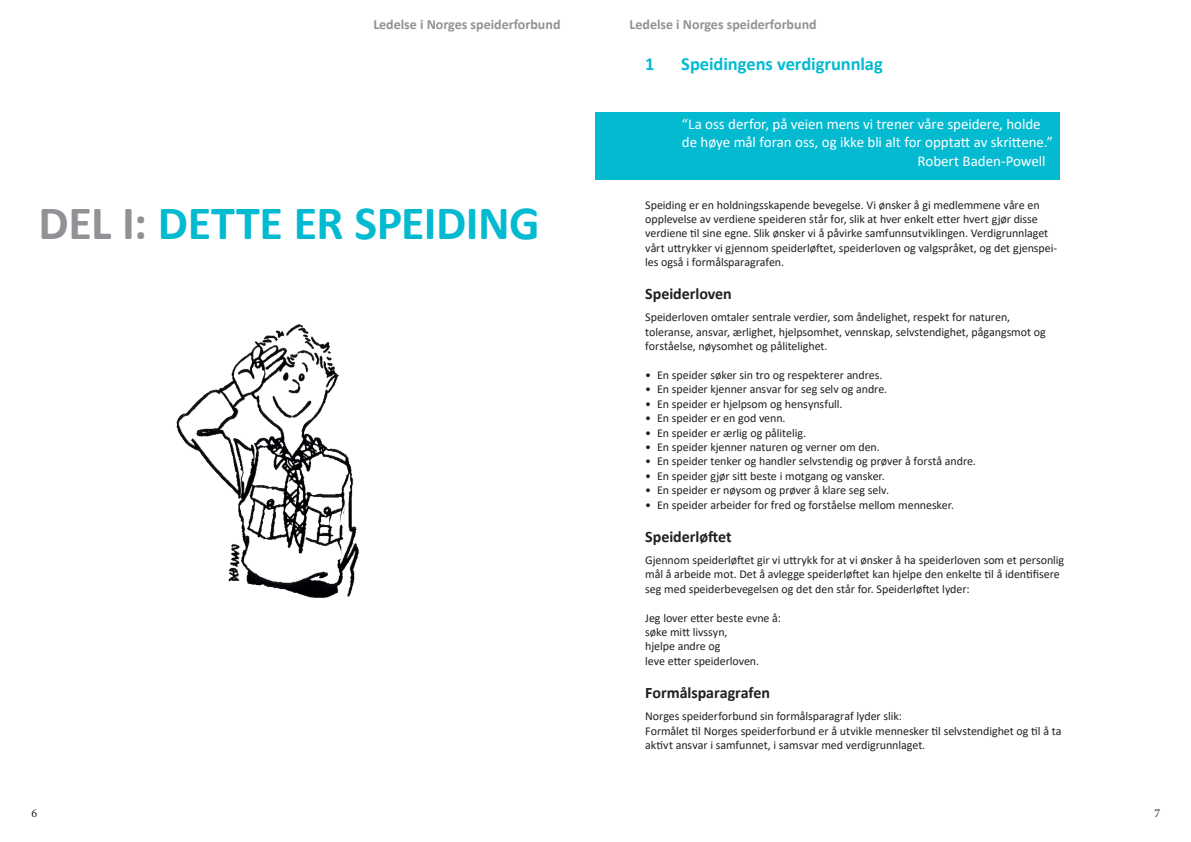
<style>
.page{position:relative;width:1191px;height:842px;background:#fff}
.page>*{position:absolute;margin:0;border:0;box-sizing:border-box;transform-origin:0 0}
.t1{font:700 48px "Calibri";letter-spacing:-.01em;color:#03bad1}
.t2{font:700 18.5px "Calibri";letter-spacing:-.005em;color:#03bad1}
.t3{font:700 16px "Calibri";letter-spacing:-.005em;color:#231f20}
.t4{font:15px/18px "Calibri";letter-spacing:-.005em;color:#fff}
.t5{font:700 14px "Calibri";color:#919295}
.t6{font:12px/14.4px "Calibri";letter-spacing:-.005em;color:#231f20}
.t7{font:12px "Minion Pro";color:#231f20}
.s1{color:#919295}
</style>
<div class="page">
<img style="left:251px;top:324px;width:58px;height:28px">
<div style="left:595px;top:112px;width:464px;height:67px;background:#03bad1"></div>
<p class="t5" style="left:373px;top:14px;width:189px">Ledelse i Norges speiderforbund</p>
<p class="t5" style="left:629px;top:14px;width:189px">Ledelse i Norges speiderforbund</p>
<h2 class="t2" style="left:645px;top:51px;width:11px">1</h2>
<h2 class="t2" style="left:681px;top:51px;width:203px">Speidingens verdigrunnlag</h2>
<h1 class="t1" style="left:39px;top:189px;width:503px"><span class="s1">DEL I:</span> DETTE ER SPEIDING</h1>
<p class="t4" style="left:682px;top:115px;width:373px">“La oss derfor, på veien mens vi trener våre speidere, holde de høye mål foran oss, og ikke bli alt for opptatt av skrittene.”</p>
<p class="t4" style="left:917px;top:152px;width:129px">Robert Baden-Powell</p>
<p class="t6" style="left:645px;top:197px;width:413px">Speiding er en holdningsskapende bevegelse. Vi ønsker å gi medlemmene våre en opplevelse av verdiene speideren står for, slik at hver enkelt etter hvert gjør disse verdiene til sine egne. Slik ønsker vi å påvirke samfunnsutviklingen. Verdigrunnlaget vårt uttrykker vi gjennom speiderløftet, speiderloven og valgspråket, og det gjenspei&shy;les også i formålsparagrafen.</p>
<h3 class="t3" style="left:645px;top:282px;width:88px">Speiderloven</h3>
<p class="t6" style="left:645px;top:310px;width:402px">Speiderloven omtaler sentrale verdier, som åndelighet, respekt for naturen, toleranse, ansvar, ærlighet, hjelpsomhet, vennskap, selvstendighet, pågangsmot og forståelse, nøysomhet og pålitelighet.</p>
<p class="t6" style="left:645px;top:368px;width:239px">• En speider søker sin tro og respekterer andres.</p>
<p class="t6" style="left:645px;top:382px;width:243px">• En speider kjenner ansvar for seg selv og andre.</p>
<p class="t6" style="left:645px;top:396px;width:199px">• En speider er hjelpsom og hensynsfull.</p>
<p class="t6" style="left:645px;top:411px;width:142px">• En speider er en god venn.</p>
<p class="t6" style="left:645px;top:425px;width:162px">• En speider er ærlig og pålitelig.</p>
<p class="t6" style="left:645px;top:440px;width:236px">• En speider kjenner naturen og verner om den.</p>
<p class="t6" style="left:645px;top:454px;width:332px">• En speider tenker og handler selvstendig og prøver å forstå andre.</p>
<p class="t6" style="left:645px;top:468px;width:241px">• En speider gjør sitt beste i motgang og vansker.</p>
<p class="t6" style="left:645px;top:483px;width:245px">• En speider er nøysom og prøver å klare seg selv.</p>
<p class="t6" style="left:645px;top:497px;width:310px">• En speider arbeider for fred og forståelse mellom mennesker.</p>
<h3 class="t3" style="left:645px;top:525px;width:88px">Speiderløftet</h3>
<p class="t6" style="left:645px;top:552px;width:420px">Gjennom speiderløftet gir vi uttrykk for at vi ønsker å ha speiderloven som et personlig mål å arbeide mot. Det å avlegge speiderløftet kan hjelpe den enkelte til å identifisere seg med speiderbevegelsen og det den står for. Speiderløftet lyder:</p>
<p class="t6" style="left:645px;top:610px;width:137px">Jeg lover etter beste evne å: søke mitt livssyn,<br>hjelpe andre og<br>leve etter speiderloven.</p>
<h3 class="t3" style="left:645px;top:681px;width:126px">Formålsparagrafen</h3>
<p class="t6" style="left:645px;top:709px;width:418px">Norges speiderforbund sin formålsparagraf lyder slik:<br>Formålet til Norges speiderforbund er å utvikle mennesker til selvstendighet og til å ta aktivt ansvar i samfunnet, i samsvar med verdigrunnlaget.</p>
<p class="t7" style="left:32px;top:805px;width:7px">6</p>
<p class="t7" style="left:1154px;top:805px;width:7px">7</p>
</div>
